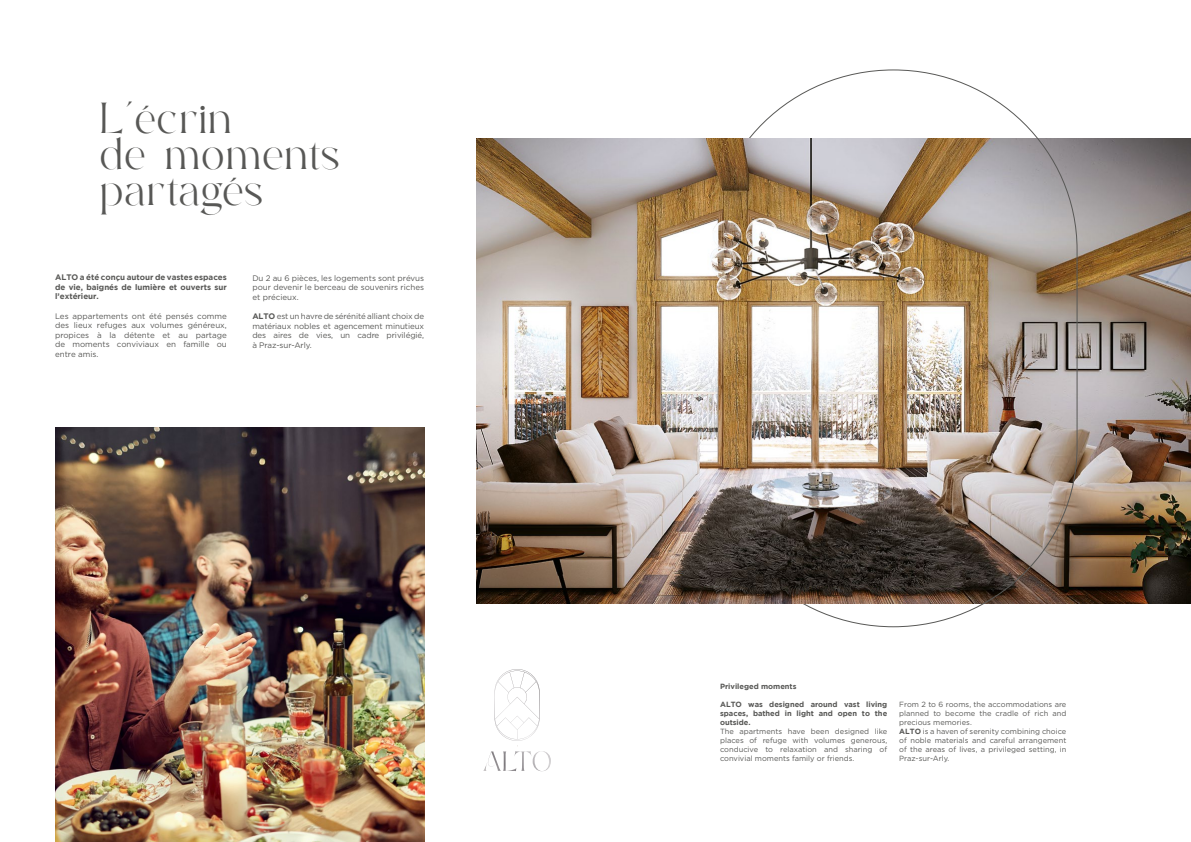
<style>
.page{position:relative;width:1191px;height:842px;background:#fff}
.page>*{position:absolute;margin:0;border:0;box-sizing:border-box;transform-origin:0 0}
.t1{font:42px/36px "PS Aelyn Regular";letter-spacing:-.05em;color:#585856}
.t2{font:8px/9.6px "Gotham";color:#585856;text-align:justify}
.t3{font:700 8px/9.6px "Gotham";color:#585856;text-align:justify}
.t4{font:7.5px/9px "Gotham";color:#585856;text-align:justify}
.t5{font:700 7.5px/9px "Gotham";color:#585856;text-align:justify}
.s1{font-weight:700}
</style>
<div class="page">
<img style="left:923px;top:139px;width:268px;height:464px">
<img style="left:476px;top:139px;width:447px;height:464px">
<img style="left:55px;top:427px;width:369px;height:415px">
<svg style="left:483px;top:669px;width:68px;height:102px"></svg>
<h1 class="t1" style="left:99px;top:102px;width:244px">L’écrin<br>de moments partagés</h1>
<p class="t3" style="left:55px;top:272px;width:173px">ALTO a été conçu autour de vastes espaces de vie, baignés de lumière et ouverts sur l’extérieur.</p>
<p class="t2" style="left:55px;top:311px;width:173px">Les appartements ont été pensés comme des lieux refuges aux volumes généreux, propices à la détente et au partage de moments conviviaux en famille ou entre amis.</p>
<p class="t2" style="left:252px;top:273px;width:173px">Du 2 au 6 pièces, les logements sont prévus pour devenir le berceau de souvenirs riches et précieux.</p>
<p class="t2" style="left:252px;top:311px;width:173px"><span class="s1">ALTO</span> est un havre de sérénité alliant choix de matériaux nobles et agencement minutieux des aires de vies, un cadre privilégié, à Praz-sur-Arly.</p>
<p class="t5" style="left:720px;top:681px;width:78px">Privileged moments</p>
<p class="t5" style="left:720px;top:699px;width:169px">ALTO was designed around vast living spaces, bathed in light and open to the outside.</p>
<p class="t4" style="left:720px;top:726px;width:169px">The apartments have been designed like places of refuge with volumes generous, conducive to relaxation and sharing of convivial moments family or friends.</p>
<p class="t4" style="left:899px;top:699px;width:169px;text-align:left">From 2 to 6 rooms, the accommodations are planned to become the cradle of rich and precious memories.<br><span class="s1">ALTO</span> is a haven of serenity combining choice of noble materials and careful arrangement of the areas of lives, a privileged setting, in Praz-sur-Arly.</p>
</div>
